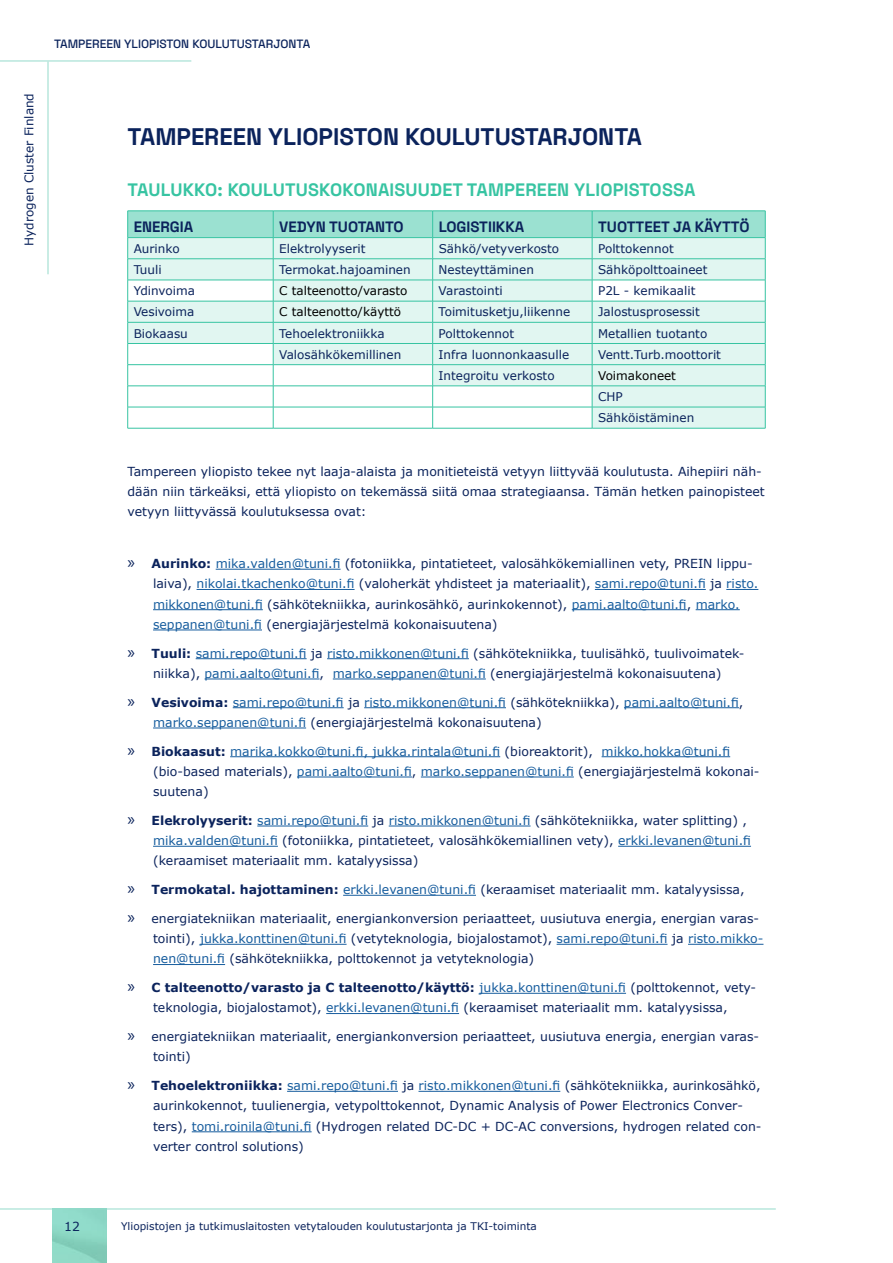
<style>
.page{position:relative;width:893px;height:1263px;background:#fff}
.page>*{position:absolute;margin:0;border:0;box-sizing:border-box;transform-origin:0 0}
.t1{font:300 24px "Space Grotesk";color:#0b235c}
.t2{font:300 18px "Space Grotesk";letter-spacing:.01em;color:#37c4a2}
.t3{font:300 15px "Space Grotesk";color:#0b235c}
.t4{font:12.45px/20.2px "Verdana";color:#0b235c}
.t5{font:12.45px/20.2px "Verdana";color:#175d9e}
.t6{font:12px/21.1px "Verdana";color:#0b235c}
.t7{font:12px "Verdana";color:#000}
.t8{font:300 12px "Space Grotesk";color:#0b235c}
.t9{font:10.5px "Verdana";color:#0b235c}
.s1{font-family:"Myriad Pro";font-size:18px}
.s2{font-weight:700}
.s3{color:#175d9e}
.s4{font-family:"Myriad Pro";font-size:18px;color:#0b235c}
.s5{font-weight:700;color:#0b235c}
.s6{color:#0b235c}
</style>
<div class="page">
<hr style="left:0;top:1208px;width:776px;height:1px;background:#94dbcb">
<hr style="left:0;top:61px;width:191px;height:1px;background:#94dbcb">
<hr style="left:48px;top:62px;width:1px;height:212px;background:#94dbcb">
<hr style="left:216px;top:569px;width:125px;height:1px;background:#175d9e">
<hr style="left:197px;top:589px;width:158px;height:1px;background:#175d9e">
<hr style="left:595px;top:589px;width:111px;height:1px;background:#175d9e">
<hr style="left:726px;top:589px;width:32px;height:1px;background:#175d9e">
<hr style="left:153px;top:609px;width:110px;height:1px;background:#175d9e">
<hr style="left:572px;top:609px;width:115px;height:1px;background:#175d9e">
<hr style="left:696px;top:609px;width:44px;height:1px;background:#175d9e">
<hr style="left:153px;top:630px;width:109px;height:1px;background:#175d9e">
<hr style="left:196px;top:658px;width:111px;height:1px;background:#175d9e">
<hr style="left:327px;top:658px;width:142px;height:1px;background:#175d9e">
<hr style="left:205px;top:679px;width:115px;height:1px;background:#175d9e">
<hr style="left:333px;top:679px;width:153px;height:1px;background:#175d9e">
<hr style="left:233px;top:707px;width:111px;height:1px;background:#175d9e">
<hr style="left:364px;top:707px;width:142px;height:1px;background:#175d9e">
<hr style="left:624px;top:707px;width:115px;height:1px;background:#175d9e">
<hr style="left:153px;top:728px;width:153px;height:1px;background:#175d9e">
<hr style="left:230px;top:756px;width:270px;height:1px;background:#175d9e">
<hr style="left:602px;top:756px;width:128px;height:1px;background:#175d9e">
<hr style="left:297px;top:777px;width:115px;height:1px;background:#175d9e">
<hr style="left:421px;top:777px;width:153px;height:1px;background:#175d9e">
<hr style="left:257px;top:826px;width:111px;height:1px;background:#175d9e">
<hr style="left:389px;top:826px;width:142px;height:1px;background:#175d9e">
<hr style="left:153px;top:846px;width:125px;height:1px;background:#175d9e">
<hr style="left:618px;top:846px;width:133px;height:1px;background:#175d9e">
<hr style="left:343px;top:895px;width:133px;height:1px;background:#175d9e">
<hr style="left:200px;top:944px;width:147px;height:1px;background:#175d9e">
<hr style="left:557px;top:944px;width:110px;height:1px;background:#175d9e">
<hr style="left:688px;top:944px;width:75px;height:1px;background:#175d9e">
<hr style="left:153px;top:964px;width:72px;height:1px;background:#175d9e">
<hr style="left:479px;top:993px;width:147px;height:1px;background:#175d9e">
<hr style="left:326px;top:1013px;width:133px;height:1px;background:#175d9e">
<hr style="left:287px;top:1091px;width:111px;height:1px;background:#175d9e">
<hr style="left:418px;top:1091px;width:142px;height:1px;background:#175d9e">
<hr style="left:192px;top:1131px;width:120px;height:1px;background:#175d9e">
<hr style="left:433px;top:428px;width:159px;height:1px;background:#37c4a2">
<hr style="left:273px;top:428px;width:160px;height:1px;background:#37c4a2">
<hr style="left:128px;top:428px;width:145px;height:1px;background:#37c4a2">
<hr style="left:592px;top:428px;width:173px;height:1px;background:#37c4a2">
<svg style="left:127px;top:211px;width:639px;height:217px"></svg>
<hr style="left:128px;top:343px;width:145px;height:1px;background:#37c4a2">
<p class="t6" style="left:19px;top:246px;width:154px;rotate:-90deg">Hydrogen Cluster Finland</p>
<p class="t8" style="left:54px;top:35px;width:258px">TAMPEREEN YLIOPISTON KOULUTUSTARJONTA</p>
<h1 class="t1" style="left:128px;top:119px;width:516px">TAMPEREEN YLIOPISTON KOULUTUSTARJONTA</h1>
<h2 class="t2" style="left:128px;top:177px;width:569px">TAULUKKO: KOULUTUSKOKONAISUUDET TAMPEREEN YLIOPISTOSSA</h2>
<p class="t3" style="left:134px;top:215px;width:61px">ENERGIA</p>
<p class="t3" style="left:279px;top:215px;width:126px">VEDYN TUOTANTO</p>
<p class="t3" style="left:439px;top:215px;width:87px">LOGISTIIKKA</p>
<p class="t3" style="left:598px;top:215px;width:153px">TUOTTEET JA KÄYTTÖ</p>
<p class="t6" style="left:134px;top:238px;width:48px">Aurinko</p>
<p class="t6" style="left:279px;top:238px;width:88px">Elektrolyyserit</p>
<p class="t6" style="left:439px;top:238px;width:122px">Sähkö/vetyverkosto</p>
<p class="t6" style="left:598px;top:238px;width:77px">Polttokennot</p>
<p class="t6" style="left:134px;top:259px;width:29px">Tuuli</p>
<p class="t6" style="left:279px;top:259px;width:133px">Termokat.hajoaminen</p>
<p class="t6" style="left:439px;top:259px;width:97px">Nesteyttäminen</p>
<p class="t6" style="left:598px;top:259px;width:111px">Sähköpolttoaineet</p>
<p class="t6" style="left:134px;top:280px;width:63px">Ydinvoima</p>
<p class="t7" style="left:279px;top:283px;width:130px">C talteenotto/varasto</p>
<p class="t6" style="left:439px;top:280px;width:66px">Varastointi</p>
<p class="t6" style="left:598px;top:280px;width:99px">P2L - kemikaalit</p>
<p class="t6" style="left:134px;top:302px;width:62px">Vesivoima</p>
<p class="t7" style="left:279px;top:304px;width:124px">C talteenotto/käyttö</p>
<p class="t6" style="left:439px;top:302px;width:133px">Toimitusketju,liikenne</p>
<p class="t6" style="left:598px;top:302px;width:103px">Jalostusprosessit</p>
<p class="t6" style="left:134px;top:323px;width:56px">Biokaasu</p>
<p class="t6" style="left:279px;top:323px;width:107px">Tehoelektroniikka</p>
<p class="t6" style="left:439px;top:323px;width:77px">Polttokennot</p>
<p class="t6" style="left:598px;top:323px;width:111px">Metallien tuotanto</p>
<p class="t6" style="left:279px;top:344px;width:124px">Valosähkökemillinen</p>
<p class="t6" style="left:439px;top:344px;width:132px">Infra luonnonkaasulle</p>
<p class="t6" style="left:598px;top:344px;width:124px">Ventt.Turb.moottorit</p>
<p class="t6" style="left:439px;top:365px;width:118px">Integroitu verkosto</p>
<p class="t7" style="left:598px;top:368px;width:79px">Voimakoneet</p>
<p class="t6" style="left:598px;top:386px;width:98px">CHP<br>Sähköistäminen</p>
<p class="t4" style="left:128px;top:461px;width:639px">Tampereen yliopisto tekee nyt laaja-alaista ja monitieteistä vetyyn liittyvää koulutusta. Aihepiiri näh&shy;dään niin tärkeäksi, että yliopisto on tekemässä siitä omaa strategiaansa. Tämän hetken painopisteet vetyyn liittyvässä koulutuksessa ovat:</p>
<p class="t4" style="left:153px;top:554px;width:607px;text-indent:-25px"><span class="s1">»</span> <span class="s2">Aurinko:</span> <span class="s3">mika.valden@tuni.fi</span> (fotoniikka, pintatieteet, valosähkökemiallinen vety, PREIN lippu&shy;laiva), <span class="s3">nikolai.tkachenko@tuni.fi</span> (valoherkät yhdisteet ja materiaalit), <span class="s3">sami.repo@tuni.fi</span> ja <span class="s3">risto. mikkonen@tuni.fi</span> (sähkötekniikka, aurinkosähkö, aurinkokennot), <span class="s3">pami.aalto@tuni.fi</span>, <span class="s3">marko. seppanen@tuni.fi</span> (energiajärjestelmä kokonaisuutena)</p>
<p class="t4" style="left:128px;top:643px;width:618px;text-align:center"><span class="s1">»</span> <span class="s2">Tuuli:</span> <span class="s3">sami.repo@tuni.fi</span> ja <span class="s3">risto.mikkonen@tuni.fi</span> (sähkötekniikka, tuulisähkö, tuulivoimatek&shy;niikka), <span class="s3">pami.aalto@tuni.fi</span>, <span class="s3">marko.seppanen@tuni.fi</span> (energiajärjestelmä kokonaisuutena)</p>
<p class="t5" style="left:153px;top:692px;width:592px;text-indent:-26px"><span class="s4">»</span> <span class="s5">Vesivoima:</span> sami.repo@tuni.fi <span class="s6">ja</span> risto.mikkonen@tuni.fi <span class="s6">(sähkötekniikka),</span> pami.aalto@tuni.fi<span class="s6">, </span>marko.seppanen@tuni.fi <span class="s6">(energiajärjestelmä kokonaisuutena)</span></p>
<p class="t5" style="left:153px;top:741px;width:608px;text-indent:-26px"><span class="s4">»</span> <span class="s5">Biokaasut:</span> marika.kokko@tuni.fi, jukka.rintala@tuni.fi <span class="s6">(bioreaktorit),</span> mikko.hokka@tuni.fi <span class="s6">(bio-based materials),</span> pami.aalto@tuni.fi<span class="s6">,</span> marko.seppanen@tuni.fi <span class="s6">(energiajärjestelmä kokonai&shy;suutena)</span></p>
<p class="t4" style="left:153px;top:810px;width:599px;text-indent:-26px"><span class="s1">»</span> <span class="s2">Elekrolyyserit:</span> <span class="s3">sami.repo@tuni.fi</span> ja <span class="s3">risto.mikkonen@tuni.fi</span> (sähkötekniikka, water splitting) , <span class="s3">mika.valden@tuni.fi</span> (fotoniikka, pintatieteet, valosähkökemiallinen vety), <span class="s3">erkki.levanen@tuni.fi </span>(keraamiset materiaalit mm. katalyysissa)</p>
<p class="t4" style="left:128px;top:880px;width:618px"><span class="s1">»</span> <span class="s2">Termokatal. hajottaminen:</span> <span class="s3">erkki.levanen@tuni.fi</span> (keraamiset materiaalit mm. katalyysissa,</p>
<p class="t4" style="left:153px;top:908px;width:612px;text-indent:-26px"><span class="s1">»</span> energiatekniikan materiaalit, energiankonversion periaatteet, uusiutuva energia, energian varas&shy;tointi), <span class="s3">jukka.konttinen@tuni.fi</span> (vetyteknologia, biojalostamot), <span class="s3">sami.repo@tuni.fi</span> ja <span class="s3">risto.mikko&shy;nen@tuni.fi</span> (sähkötekniikka, polttokennot ja vetyteknologia)</p>
<p class="t4" style="left:128px;top:978px;width:630px;text-align:center"><span class="s1">»</span> <span class="s2">C talteenotto/varasto ja C talteenotto/käyttö:</span> <span class="s3">jukka.konttinen@tuni.fi</span> (polttokennot, vety&shy;teknologia, biojalostamot), <span class="s3">erkki.levanen@tuni.fi</span> (keraamiset materiaalit mm. katalyysissa,</p>
<p class="t4" style="left:153px;top:1027px;width:608px;text-indent:-26px"><span class="s1">»</span> energiatekniikan materiaalit, energiankonversion periaatteet, uusiutuva energia, energian varas&shy;tointi)</p>
<p class="t4" style="left:153px;top:1076px;width:610px;text-indent:-26px"><span class="s1">»</span> <span class="s2">Tehoelektroniikka:</span> <span class="s3">sami.repo@tuni.fi</span> ja <span class="s3">risto.mikkonen@tuni.fi</span> (sähkötekniikka, aurinkosähkö, aurinkokennot, tuulienergia, vetypolttokennot, Dynamic Analysis of Power Electronics Conver&shy;ters), <span class="s3">tomi.roinila@tuni.fi</span> (Hydrogen related DC-DC + DC-AC conversions, hydrogen related con&shy;verter control solutions)</p>
<p class="t4" style="left:64px;top:1216px;width:17px">12</p>
<p class="t9" style="left:121px;top:1219px;width:417px">Yliopistojen ja tutkimuslaitosten vetytalouden koulutustarjonta ja TKI-toiminta</p>
</div>
